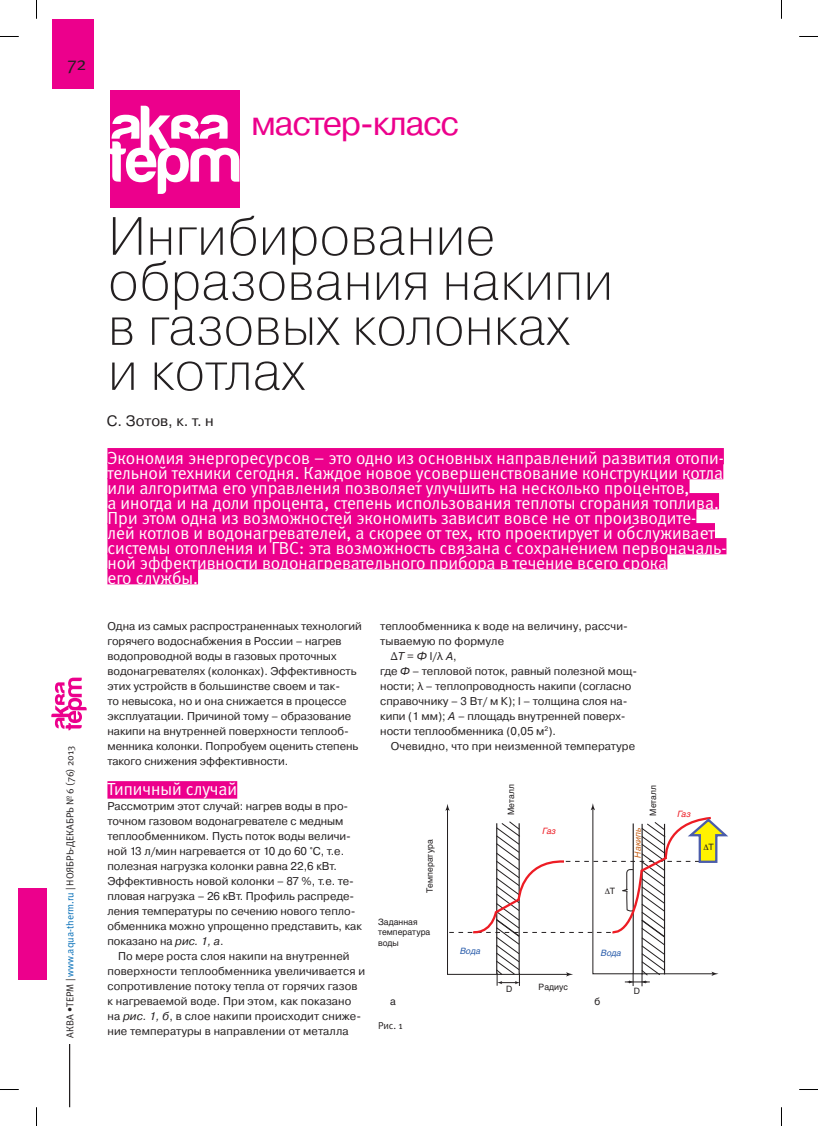
<style>
.page{position:relative;width:818px;height:1126px;background:#fff}
.page>*{position:absolute;margin:0;border:0;box-sizing:border-box;transform-origin:0 0}
.t1{font:200 53.75px/45px "Pragmatica";color:#231f20}
.t2{font:34px "Pragmatica";letter-spacing:-.04em;color:#ec008c}
.t3{font:18.75px "Meta Normal C";color:#231f20}
.t4{font:17.5px/15px "Meta Normal C";color:#fff}
.t5{font:15px "Pragmatica";color:#231f20}
.t6{font:11.25px/15px "Pragmatica";color:#231f20}
.t7{font:10.38px "Helios C";color:#231f20}
.t8{font:10px "Meta Normal C";color:#231f20}
.t9{font:8.62px/10.4px "Helios C";color:#231f20}
.t10{font:italic 8.62px "Helios C";color:#295caa}
.t11{font:italic 8.62px "Helios C";letter-spacing:-.03em;color:#ed1c24}
.t12{font:italic 8.62px "Helios C";color:#c76018}
.s1{color:#006cb7}
.s2{font-style:italic}
</style>
<div class="page">
<div style="left:52px;top:19px;width:41px;height:70px;background:#ec008c"></div>
<hr style="left:69px;top:1043px;width:1px;height:64px;background:#231f20">
<div style="left:19px;top:888px;width:28px;height:91px;background:#ec008c"></div>
<svg style="left:51px;top:677px;width:36px;height:53px"></svg>
<div style="left:110px;top:90px;width:129px;height:117px;background:#ec008c"></div>
<svg style="left:110px;top:106px;width:129px;height:88px"></svg>
<div style="left:107px;top:781px;width:130px;height:17px;background:#ec008c"></div>
<div style="left:107px;top:448px;width:616px;height:16px;background:#ec008c"></div>
<div style="left:107px;top:463px;width:615px;height:16px;background:#ec008c"></div>
<div style="left:107px;top:478px;width:582px;height:16px;background:#ec008c"></div>
<div style="left:107px;top:493px;width:611px;height:16px;background:#ec008c"></div>
<div style="left:107px;top:508px;width:589px;height:16px;background:#ec008c"></div>
<div style="left:107px;top:523px;width:607px;height:16px;background:#ec008c"></div>
<div style="left:107px;top:538px;width:619px;height:16px;background:#ec008c"></div>
<div style="left:107px;top:553px;width:560px;height:16px;background:#ec008c"></div>
<div style="left:107px;top:568px;width:91px;height:16px;background:#ec008c"></div>
<svg style="left:0;top:36px;width:19px;height:1px"></svg>
<svg style="left:799px;top:36px;width:18px;height:1px"></svg>
<svg style="left:0;top:1089px;width:19px;height:1px"></svg>
<svg style="left:799px;top:1089px;width:18px;height:1px"></svg>
<svg style="left:36px;top:0;width:1px;height:19px"></svg>
<svg style="left:36px;top:1107px;width:1px;height:18px"></svg>
<svg style="left:445px;top:803px;width:282px;height:183px"></svg>
<h3 class="t3" style="left:67px;top:57px;width:21px">72</h3>
<h2 class="t2" style="left:251px;top:110px;width:209px">мастер-класс</h2>
<p class="t8" style="left:66px;top:1037px;width:293px;rotate:-90deg">АКВА •ТЕРМ | <span class="s1">www.aqua-therm.ru</span> | НОЯБРЬ-ДЕКАБРЬ № 6 (76) 2013</p>
<h1 class="t1" style="left:108px;top:220px;width:506px">Ингибирование образования накипи в газовых колонках<br>и котлах</h1>
<h3 class="t5" style="left:107px;top:415px;width:108px">С. Зотов, к. т. н</h3>
<p class="t4" style="left:107px;top:452px;width:620px">Экономия энергоресурсов – это одно из основных направлений развития отопи&shy;тельной техники сегодня. Каждое новое усовершенствование конструкции котла или алгоритма его управления позволяет улучшить на несколько процентов,<br>а иногда и на доли процента, степень использования теплоты сгорания топлива.<br>При этом одна из возможностей экономить зависит вовсе не от производите&shy;лей котлов и водонагревателей, а скорее от тех, кто проектирует и обслуживает системы отопления и ГВС: эта возможность связана с сохранением первоначаль&shy;ной эффективности водонагревательного прибора в течение всего срока<br>его службы.</p>
<p class="t6" style="left:107px;top:620px;width:256px">Одна из самых распространеннаых технологий горячего водоснабжения в России – нагрев водопроводной воды в газовых проточных водонагревателях (колонках). Эффективность этих устройств в большинстве своем и так-<br>то невысока, но и она снижается в процессе эксплуатации. Причиной тому – образование накипи на внутренней поверхности теплооб&shy;менника колонки. Попробуем оценить степень такого снижения эффективности.</p>
<h3 class="t4" style="left:107px;top:783px;width:131px">Типичный случай</h3>
<p class="t6" style="left:107px;top:800px;width:256px">Рассмотрим этот случай: нагрев воды в про&shy;точном газовом водонагревателе с медным теплообменником. Пусть поток воды величи&shy;ной 13 л/мин нагревается от 10 до 60 °С, т.е. полезная нагрузка колонки равна 22,6 кВт.<br>Эффективность новой колонки – 87 %, т.е. те&shy;пловая нагрузка – 26 кВт. Профиль распреде&shy;ления температуры по сечению нового тепло&shy;обменника можно упрощенно представить, как показано на <span class="s2">рис. 1, а</span>.</p>
<p class="t6" style="left:107px;top:950px;width:259px;text-indent:11px">По мере роста слоя накипи на внутренней поверхности теплообменника увеличивается и сопротивление потоку тепла от горячих газов к нагреваемой воде. При этом, как показано на <span class="s2">рис. 1, б</span>, в слое накипи происходит сниже&shy;ние температуры в направлении от металла</p>
<p class="t6" style="left:380px;top:620px;width:249px">теплообменника к воде на величину, рассчи-</p>
<p class="t6" style="left:380px;top:635px;width:125px">тываемую по формуле</p>
<p class="t6" style="left:390px;top:650px;width:67px">Δ<span class="s2">T</span> = <span class="s2">Ф</span> l/λ <span class="s2">A</span>,</p>
<p class="t6" style="left:380px;top:665px;width:258px">где <span class="s2">Φ</span> – тепловой поток, равный полезной мощ-</p>
<p class="t6" style="left:380px;top:680px;width:252px">ности; λ – теплопроводность накипи (согласно</p>
<p class="t6" style="left:380px;top:695px;width:249px">справочнику – 3 Вт/ м К); l – толщина слоя на-</p>
<p class="t6" style="left:380px;top:710px;width:247px">кипи (1 мм); <span class="s2">A</span> – площадь внутренней поверх-</p>
<p class="t6" style="left:380px;top:725px;width:177px">ности теплообменника (0,05 м<sup>2</sup>).</p>
<p class="t6" style="left:390px;top:740px;width:246px">Очевидно, что при неизменной температуре</p>
<p class="t9" style="left:424px;top:892px;width:55px;rotate:-90deg">Температура</p>
<p class="t9" style="left:378px;top:916px;width:54px">Заданная температура воды</p>
<p class="t9" style="left:505px;top:815px;width:32px;rotate:-90deg">Металл</p>
<p class="t11" style="left:542px;top:825px;width:15px">Газ</p>
<p class="t9" style="left:609px;top:885px;width:7px">Т</p>
<p class="t12" style="left:632px;top:857px;width:31px;rotate:-90deg">Накипь</p>
<p class="t9" style="left:647px;top:815px;width:32px;rotate:-90deg">Металл</p>
<p class="t10" style="left:460px;top:945px;width:22px">Вода</p>
<p class="t10" style="left:600px;top:948px;width:22px">Вода</p>
<p class="t9" style="left:538px;top:981px;width:31px">Радиус</p>
<p class="t9" style="left:506px;top:983px;width:8px">D</p>
<p class="t9" style="left:633px;top:985px;width:8px">D</p>
<p class="t7" style="left:390px;top:995px;width:7px">а</p>
<p class="t7" style="left:594px;top:995px;width:7px">б</p>
<p class="t8" style="left:378px;top:1021px;width:26px">Рис. 1</p>
<p class="t11" style="left:677px;top:809px;width:15px">Газ</p>
<p class="t9" style="left:708px;top:841px;width:7px">Т</p>
</div>
